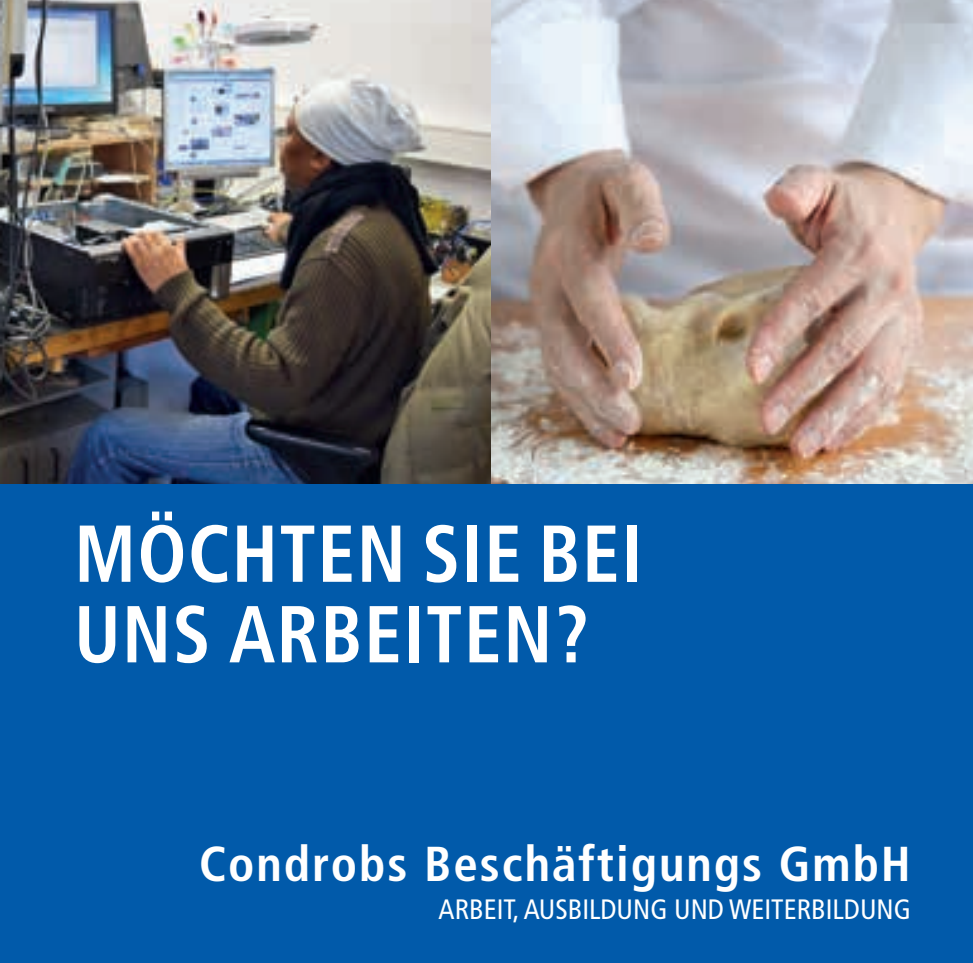
<style>
.page{position:relative;width:973px;height:963px;background:#fff}
.page>*{position:absolute;margin:0;border:0;box-sizing:border-box;transform-origin:0 0}
.t1{font:700 condensed 80.5px/80.5px "Frutiger LT Std";letter-spacing:.02em;color:#fff;scale:.94 1}
.t2{font:700 condensed 49px "Frutiger LT Std";letter-spacing:.04em;color:#fff}
.t3{font:condensed 28px "Frutiger LT Std";color:#fff}
</style>
<div class="page">
<div style="left:0;top:0;width:972px;height:962px;background:#015aaa"></div>
<img style="left:0;top:0;width:491px;height:483px">
<img style="left:491px;top:0;width:481px;height:483px">
<h1 class="t1" style="left:74px;top:513px;width:605px">MÖCHTEN SIE BEI<br>UNS ARBEITEN?</h1>
<h2 class="t2" style="left:199px;top:834px;width:713px">CONDROBS BESCHÄFTIGUNGS GMBH</h2>
<p class="t3" style="left:438px;top:893px;width:473px">ARBEIT, AUSBILDUNG UND WEITERBILDUNG</p>
</div>
